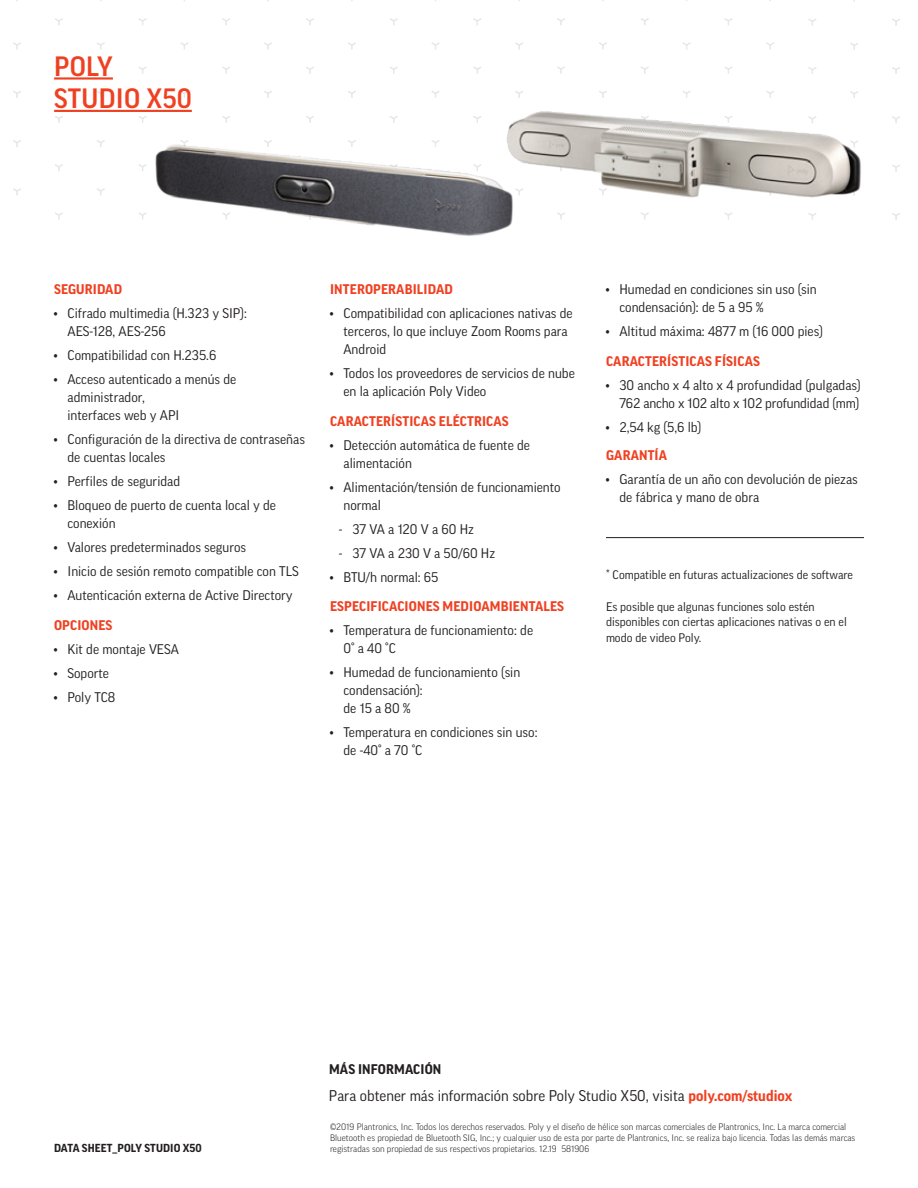
<style>
.page{position:relative;width:918px;height:1188px;background:#fff}
.page>*{position:absolute;margin:0;border:0;box-sizing:border-box;transform-origin:0 0}
.t1{font:500 27px/32.4px "Good Pro";letter-spacing:.01em;color:#ef4122}
.t2{font:15px "Good Pro";color:#231f20}
.t3{font:13.5px/18px "Good Pro";color:#231f20}
.t4{font:700 13.5px "Good Pro";letter-spacing:.01em;color:#ef4122}
.t5{font:700 13.5px "Good Pro";letter-spacing:.01em;color:#231f20}
.t6{font:12px/15.8px "Good Pro";color:#231f20}
.t7{font:700 11.25px "Good Pro";letter-spacing:.01em;color:#231f20}
.t8{font:300 9px/10.8px "Good Pro";color:#231f20}
.s1{font-weight:700;color:#ef4122}
</style>
<div class="page">
<svg style="left:55px;top:116px;width:8px;height:6px"></svg>
<svg style="left:139px;top:116px;width:8px;height:6px"></svg>
<svg style="left:13px;top:140px;width:8px;height:6px"></svg>
<svg style="left:97px;top:140px;width:8px;height:6px"></svg>
<svg style="left:139px;top:164px;width:7px;height:7px"></svg>
<svg style="left:97px;top:188px;width:8px;height:7px"></svg>
<svg style="left:55px;top:164px;width:8px;height:7px"></svg>
<svg style="left:13px;top:188px;width:8px;height:7px"></svg>
<svg style="left:55px;top:212px;width:8px;height:7px"></svg>
<svg style="left:139px;top:212px;width:8px;height:7px"></svg>
<svg style="left:55px;top:18px;width:8px;height:7px"></svg>
<svg style="left:139px;top:18px;width:8px;height:7px"></svg>
<svg style="left:222px;top:18px;width:8px;height:7px"></svg>
<svg style="left:13px;top:42px;width:8px;height:7px"></svg>
<svg style="left:97px;top:42px;width:8px;height:7px"></svg>
<svg style="left:138px;top:67px;width:9px;height:6px"></svg>
<svg style="left:97px;top:91px;width:8px;height:6px"></svg>
<svg style="left:55px;top:67px;width:8px;height:6px"></svg>
<svg style="left:13px;top:91px;width:8px;height:6px"></svg>
<svg style="left:180px;top:91px;width:9px;height:6px"></svg>
<svg style="left:180px;top:42px;width:8px;height:7px"></svg>
<svg style="left:222px;top:67px;width:8px;height:6px"></svg>
<svg style="left:264px;top:91px;width:8px;height:6px"></svg>
<svg style="left:264px;top:42px;width:8px;height:7px"></svg>
<svg style="left:892px;top:116px;width:8px;height:7px"></svg>
<svg style="left:892px;top:165px;width:8px;height:6px"></svg>
<svg style="left:892px;top:213px;width:8px;height:6px"></svg>
<svg style="left:808px;top:19px;width:9px;height:6px"></svg>
<svg style="left:892px;top:19px;width:8px;height:6px"></svg>
<svg style="left:850px;top:43px;width:8px;height:6px"></svg>
<svg style="left:892px;top:67px;width:8px;height:6px"></svg>
<svg style="left:557px;top:18px;width:8px;height:7px"></svg>
<svg style="left:641px;top:18px;width:8px;height:7px"></svg>
<svg style="left:725px;top:18px;width:7px;height:7px"></svg>
<svg style="left:599px;top:42px;width:8px;height:7px"></svg>
<svg style="left:683px;top:42px;width:8px;height:7px"></svg>
<svg style="left:766px;top:42px;width:8px;height:7px"></svg>
<svg style="left:306px;top:18px;width:8px;height:7px"></svg>
<svg style="left:390px;top:18px;width:8px;height:7px"></svg>
<svg style="left:473px;top:18px;width:8px;height:7px"></svg>
<svg style="left:348px;top:42px;width:8px;height:7px"></svg>
<svg style="left:390px;top:67px;width:8px;height:6px"></svg>
<svg style="left:348px;top:91px;width:8px;height:6px"></svg>
<svg style="left:306px;top:67px;width:8px;height:6px"></svg>
<svg style="left:431px;top:91px;width:9px;height:6px"></svg>
<svg style="left:431px;top:42px;width:9px;height:7px"></svg>
<svg style="left:473px;top:67px;width:8px;height:6px"></svg>
<svg style="left:515px;top:42px;width:8px;height:7px"></svg>
<hr style="left:54px;top:77px;width:59px;height:3px;background:#ef4122">
<hr style="left:54px;top:110px;width:138px;height:2px;background:#ef4122">
<img style="left:514px;top:66px;width:347px;height:154px">
<img style="left:154px;top:109px;width:360px;height:127px">
<hr style="left:606px;top:537px;width:258px;height:1px;background:#231f20">
<h1 class="t1" style="left:54px;top:50px;width:139px">POLY<br>STUDIO X50</h1>
<p class="t4" style="left:54px;top:281px;width:70px">SEGURIDAD</p>
<p class="t3" style="left:67px;top:304px;width:181px;text-indent:-14px">• Cifrado multimedia (H.323 y SIP):<br>AES-128, AES-256</p>
<p class="t3" style="left:54px;top:346px;width:164px">• Compatibilidad con H.235.6</p>
<p class="t3" style="left:67px;top:370px;width:170px;text-indent:-14px">• Acceso autenticado a menús de administrador,<br>interfaces web y API</p>
<p class="t3" style="left:67px;top:430px;width:239px;text-indent:-14px">• Configuración de la directiva de contraseñas de cuentas locales</p>
<p class="t3" style="left:54px;top:472px;width:128px">• Perfiles de seguridad</p>
<p class="t3" style="left:67px;top:496px;width:210px;text-indent:-14px">• Bloqueo de puerto de cuenta local y de conexión</p>
<p class="t3" style="left:54px;top:538px;width:194px">• Valores predeterminados seguros</p>
<p class="t3" style="left:54px;top:562px;width:246px">• Inicio de sesión remoto compatible con TLS</p>
<p class="t3" style="left:54px;top:586px;width:240px">• Autenticación externa de Active Directory</p>
<p class="t4" style="left:54px;top:617px;width:60px">OPCIONES</p>
<p class="t3" style="left:54px;top:640px;width:127px">• Kit de montaje VESA</p>
<p class="t3" style="left:54px;top:664px;width:57px">• Soporte</p>
<p class="t3" style="left:54px;top:688px;width:63px">• Poly TC8</p>
<p class="t4" style="left:330px;top:281px;width:124px">INTEROPERABILIDAD</p>
<p class="t3" style="left:343px;top:304px;width:231px;text-indent:-14px">• Compatibilidad con aplicaciones nativas de terceros, lo que incluye Zoom Rooms para<br>Android</p>
<p class="t3" style="left:343px;top:364px;width:233px;text-indent:-14px">• Todos los proveedores de servicios de nube en la aplicación Poly Video</p>
<p class="t4" style="left:330px;top:413px;width:180px">CARACTERÍSTICAS ELÉCTRICAS</p>
<p class="t3" style="left:343px;top:436px;width:188px;text-indent:-14px">• Detección automática de fuente de alimentación</p>
<p class="t3" style="left:343px;top:478px;width:219px;text-indent:-14px">• Alimentación/tensión de funcionamiento normal</p>
<p class="t3" style="left:339px;top:520px;width:137px">- 37 VA a 120 V a 60 Hz</p>
<p class="t3" style="left:339px;top:544px;width:158px">- 37 VA a 230 V a 50/60 Hz</p>
<p class="t3" style="left:330px;top:568px;width:110px">• BTU/h normal: 65</p>
<p class="t4" style="left:330px;top:599px;width:236px">ESPECIFICACIONES MEDIOAMBIENTALES</p>
<p class="t3" style="left:343px;top:621px;width:191px;text-indent:-14px">• Temperatura de funcionamiento: de<br>0° a 40 °C</p>
<p class="t3" style="left:343px;top:663px;width:178px;text-indent:-14px">• Humedad de funcionamiento (sin condensación):<br>de 15 a 80 %</p>
<p class="t3" style="left:343px;top:723px;width:196px;text-indent:-14px">• Temperatura en condiciones sin uso: de -40° a 70 °C</p>
<p class="t3" style="left:619px;top:280px;width:199px;text-indent:-14px">• Humedad en condiciones sin uso (sin condensación): de 5 a 95 %</p>
<p class="t3" style="left:606px;top:322px;width:218px">• Altitud máxima: 4877 m (16 000 pies)</p>
<p class="t4" style="left:606px;top:353px;width:156px">CARACTERÍSTICAS FÍSICAS</p>
<p class="t3" style="left:606px;top:376px;width:256px;text-align:right">• 30 ancho x 4 alto x 4 profundidad (pulgadas)<br>762 ancho x 102 alto x 102 profundidad (mm)</p>
<p class="t3" style="left:606px;top:418px;width:97px">• 2,54 kg (5,6 lb)</p>
<p class="t4" style="left:606px;top:448px;width:63px">GARANTÍA</p>
<p class="t3" style="left:619px;top:470px;width:240px;text-indent:-14px">• Garantía de un año con devolución de piezas de fábrica y mano de obra</p>
<p class="t6" style="left:606px;top:567px;width:249px">* Compatible en futuras actualizaciones de software</p>
<p class="t6" style="left:606px;top:599px;width:242px">Es posible que algunas funciones solo estén disponibles con ciertas aplicaciones nativas o en el modo de video Poly.</p>
<p class="t7" style="left:54px;top:1142px;width:149px">DATA SHEET_POLY STUDIO X50</p>
<p class="t5" style="left:329px;top:1061px;width:114px">MÁS INFORMACIÓN</p>
<p class="t2" style="left:329px;top:1087px;width:465px">Para obtener más información sobre Poly Studio X50, visita <span class="s1">poly.com/studiox</span></p>
<p class="t8" style="left:330px;top:1122px;width:527px">©2019 Plantronics, Inc. Todos los derechos reservados. Poly y el diseño de hélice son marcas comerciales de Plantronics, Inc. La marca comercial<br>Bluetooth es propiedad de Bluetooth SIG, Inc.; y cualquier uso de esta por parte de Plantronics, Inc. se realiza bajo licencia. Todas las demás marcas registradas son propiedad de sus respectivos propietarios. 12.19 581906</p>
</div>
